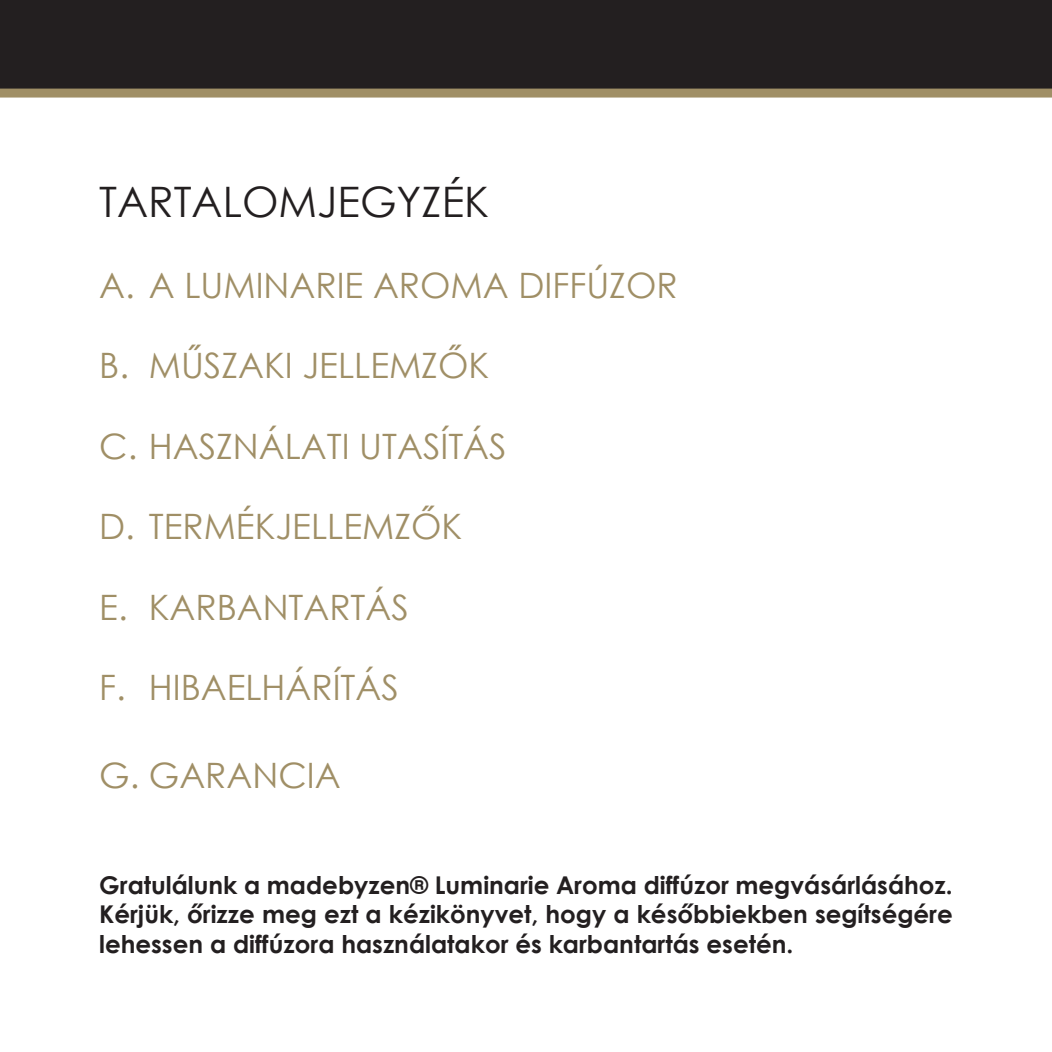
<style>
.page{position:relative;width:1052px;height:1052px;background:#fff}
.page>*{position:absolute;margin:0;border:0;box-sizing:border-box;transform-origin:0 0}
.t1{font:42px "Century Gothic";color:#231f20}
.t2{font:35px "Century Gothic";color:#a08f66}
.t3{font:700 24.5px/29.4px "Century Gothic";color:#231f20;text-align:justify}
</style>
<div class="page">
<div style="left:0;top:0;width:1052px;height:93px;background:#231f20"></div>
<div style="left:0;top:89px;width:1052px;height:8px;background:#a08f66"></div>
<h1 class="t1" style="left:99px;top:173px;width:391px">TARTALOMJEGYZÉK</h1>
<h2 class="t2" style="left:99px;top:260px;width:580px">A. A LUMINARIE AROMA DIFFúZOR</h2>
<h2 class="t2" style="left:99px;top:341px;width:391px">B. MŰSZAKI JELLEMZŐK</h2>
<h2 class="t2" style="left:99px;top:421px;width:409px">C. HASZNÁLATI UTASÍTÁS</h2>
<h2 class="t2" style="left:99px;top:502px;width:364px">D. TERMÉKJELLEMZŐK</h2>
<h2 class="t2" style="left:99px;top:582px;width:311px">E. KARBANTARTÁS</h2>
<h2 class="t2" style="left:99px;top:663px;width:301px">F. HIBAELHÁRÍTÁS</h2>
<h2 class="t2" style="left:99px;top:750px;width:243px">G. GARANCIA</h2>
<p class="t3" style="left:99px;top:869px;width:855px">Gratulálunk a madebyzen® Luminarie Aroma diffúzor megvásárlásához.<br>Kérjük, őrizze meg ezt a kézikönyvet, hogy a későbbiekben segítségére lehessen a diffúzora használatakor és karbantartás esetén.</p>
</div>
